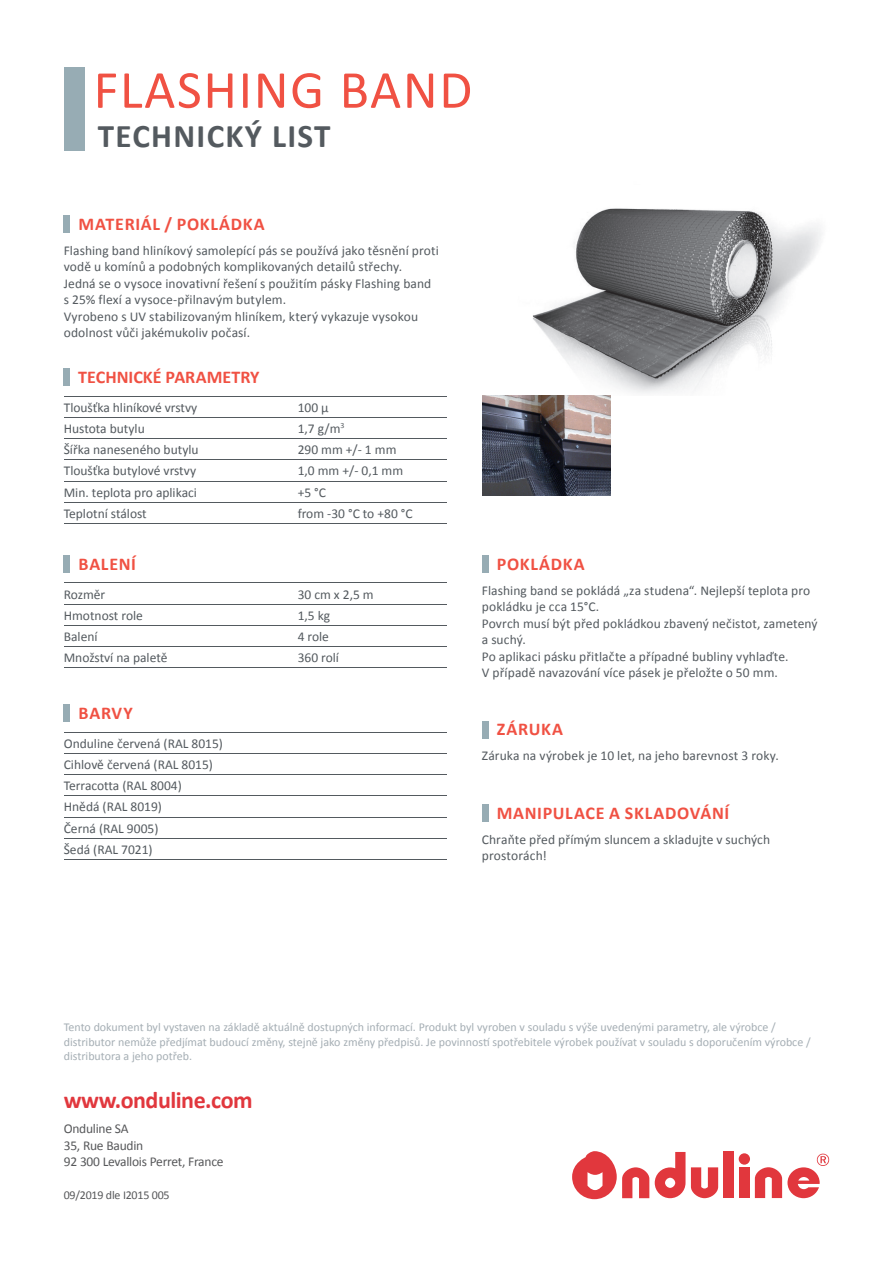
<style>
.page{position:relative;width:893px;height:1263px;background:#fff}
.page>*{position:absolute;margin:0;border:0;box-sizing:border-box;transform-origin:0 0}
.t1{font:54px "Calibri";letter-spacing:.03em;color:#f05143}
.t2{font:700 33.15px "Calibri";letter-spacing:.04em;color:#545a5f}
.t3{font:700 24px "Calibri";letter-spacing:-.02em;color:#e1373d}
.t4{font:700 18px "Calibri";letter-spacing:.04em;color:#f05143}
.t5{font:700 18px "Calibri";color:#f05143}
.t6{font:13.5px/16.5px "Calibri";letter-spacing:.005em;color:#545a5f}
.t7{font:13.5px/16.5px "Calibri";letter-spacing:-.02em;color:#57585a}
.t8{font:12px/14.4px "Calibri";color:#a5aeb4}
.t9{font:12px "Calibri";letter-spacing:-.02em;color:#57585a}
</style>
<div class="page">
<img style="left:493px;top:208px;width:329px;height:188px">
<div style="left:64px;top:68px;width:20px;height:83px;background:#97acb4"></div>
<hr style="left:64px;top:396px;width:234px;height:1px;background:#545a5f">
<hr style="left:298px;top:396px;width:148px;height:1px;background:#545a5f">
<hr style="left:64px;top:417px;width:234px;height:1px;background:#545a5f">
<hr style="left:298px;top:417px;width:148px;height:1px;background:#545a5f">
<hr style="left:64px;top:438px;width:234px;height:1px;background:#545a5f">
<hr style="left:298px;top:438px;width:148px;height:1px;background:#545a5f">
<hr style="left:64px;top:459px;width:234px;height:1px;background:#545a5f">
<hr style="left:298px;top:459px;width:148px;height:1px;background:#545a5f">
<hr style="left:64px;top:481px;width:234px;height:1px;background:#545a5f">
<hr style="left:298px;top:481px;width:148px;height:1px;background:#545a5f">
<hr style="left:64px;top:502px;width:234px;height:1px;background:#545a5f">
<hr style="left:298px;top:502px;width:148px;height:1px;background:#545a5f">
<hr style="left:64px;top:523px;width:234px;height:1px;background:#545a5f">
<hr style="left:298px;top:523px;width:148px;height:1px;background:#545a5f">
<hr style="left:64px;top:583px;width:234px;height:1px;background:#545a5f">
<hr style="left:298px;top:583px;width:148px;height:1px;background:#545a5f">
<hr style="left:64px;top:604px;width:234px;height:1px;background:#545a5f">
<hr style="left:298px;top:604px;width:148px;height:1px;background:#545a5f">
<hr style="left:64px;top:625px;width:234px;height:1px;background:#545a5f">
<hr style="left:298px;top:625px;width:148px;height:1px;background:#545a5f">
<hr style="left:64px;top:646px;width:234px;height:1px;background:#545a5f">
<hr style="left:298px;top:646px;width:148px;height:1px;background:#545a5f">
<hr style="left:64px;top:668px;width:234px;height:1px;background:#545a5f">
<hr style="left:298px;top:668px;width:148px;height:1px;background:#545a5f">
<hr style="left:64px;top:732px;width:234px;height:1px;background:#545a5f">
<hr style="left:298px;top:732px;width:148px;height:1px;background:#545a5f">
<hr style="left:64px;top:753px;width:234px;height:1px;background:#545a5f">
<hr style="left:298px;top:753px;width:148px;height:1px;background:#545a5f">
<hr style="left:64px;top:774px;width:234px;height:1px;background:#545a5f">
<hr style="left:298px;top:774px;width:148px;height:1px;background:#545a5f">
<hr style="left:64px;top:795px;width:234px;height:1px;background:#545a5f">
<hr style="left:298px;top:795px;width:148px;height:1px;background:#545a5f">
<hr style="left:64px;top:817px;width:234px;height:1px;background:#545a5f">
<hr style="left:298px;top:817px;width:148px;height:1px;background:#545a5f">
<hr style="left:64px;top:838px;width:234px;height:1px;background:#545a5f">
<hr style="left:298px;top:838px;width:148px;height:1px;background:#545a5f">
<hr style="left:64px;top:859px;width:234px;height:1px;background:#545a5f">
<hr style="left:298px;top:859px;width:148px;height:1px;background:#545a5f">
<div style="left:64px;top:369px;width:6px;height:17px;background:#97acb4"></div>
<div style="left:64px;top:556px;width:6px;height:17px;background:#97acb4"></div>
<div style="left:64px;top:705px;width:6px;height:17px;background:#97acb4"></div>
<div style="left:723px;top:1151px;width:11px;height:47px;background:#e1373d"></div>
<div style="left:739px;top:1167px;width:10px;height:31px;background:#e1373d"></div>
<div style="left:739px;top:1153px;width:11px;height:12px;background:#e1373d;border-radius:50%"></div>
<svg style="left:691px;top:1167px;width:27px;height:31px"></svg>
<svg style="left:572px;top:1151px;width:77px;height:48px"></svg>
<svg style="left:655px;top:1152px;width:30px;height:46px"></svg>
<svg style="left:755px;top:1153px;width:75px;height:45px"></svg>
<img style="left:483px;top:396px;width:127px;height:99px">
<div style="left:64px;top:216px;width:6px;height:17px;background:#97acb4"></div>
<div style="left:482px;top:556px;width:6px;height:17px;background:#97acb4"></div>
<div style="left:482px;top:721px;width:6px;height:17px;background:#97acb4"></div>
<div style="left:482px;top:804px;width:6px;height:17px;background:#97acb4"></div>
<h1 class="t1" style="left:94px;top:56px;width:380px">FLASHING BAND</h1>
<h2 class="t2" style="left:98px;top:115px;width:234px">TECHNICKÝ LIST</h2>
<h3 class="t4" style="left:79px;top:212px;width:188px">MATERIÁL / POKLÁDKA</h3>
<p class="t6" style="left:64px;top:242px;width:377px">Flashing band hliníkový samolepící pás se používá jako těsnění proti vodě u komínů a podobných komplikovaných detailů střechy.<br>Jedná se o vysoce inovativní řešení s použitím pásky Flashing band s 25% flexí a vysoce-přilnavým butylem.<br>Vyrobeno s UV stabilizovaným hliníkem, který vykazuje vysokou odolnost vůči jakémukoliv počasí.</p>
<h3 class="t5" style="left:78px;top:365px;width:183px">TECHNICKÉ PARAMETRY</h3>
<p class="t6" style="left:64px;top:399px;width:135px">Tloušťka hliníkové vrstvy</p>
<p class="t6" style="left:298px;top:399px;width:33px">100 μ</p>
<p class="t6" style="left:64px;top:420px;width:83px">Hustota butylu</p>
<p class="t6" style="left:298px;top:420px;width:48px">1,7 g/m<sup>3</sup></p>
<p class="t6" style="left:64px;top:441px;width:136px">Šířka naneseného butylu</p>
<p class="t6" style="left:298px;top:441px;width:100px">290 mm +/- 1 mm</p>
<p class="t6" style="left:64px;top:463px;width:134px">Tloušťka butylové vrstvy</p>
<p class="t6" style="left:298px;top:463px;width:107px">1,0 mm +/- 0,1 mm</p>
<p class="t6" style="left:64px;top:484px;width:135px">Min. teplota pro aplikaci</p>
<p class="t6" style="left:298px;top:484px;width:30px">+5 °C</p>
<p class="t6" style="left:64px;top:505px;width:84px">Teplotní stálost</p>
<p class="t6" style="left:298px;top:505px;width:117px">from -30 °C to +80 °C</p>
<h3 class="t4" style="left:79px;top:552px;width:59px">BALENÍ</h3>
<p class="t6" style="left:64px;top:586px;width:43px">Rozměr</p>
<p class="t6" style="left:298px;top:586px;width:78px">30 cm x 2,5 m</p>
<p class="t6" style="left:64px;top:607px;width:81px">Hmotnost role</p>
<p class="t6" style="left:298px;top:607px;width:34px">1,5 kg</p>
<p class="t6" style="left:64px;top:628px;width:35px">Balení</p>
<p class="t6" style="left:298px;top:628px;width:33px">4 role</p>
<p class="t6" style="left:64px;top:650px;width:105px">Množství na paletě</p>
<p class="t6" style="left:298px;top:650px;width:43px">360 rolí</p>
<h3 class="t4" style="left:79px;top:701px;width:56px">BARVY</h3>
<p class="t6" style="left:64px;top:733px;width:161px;line-height:21.3px">Onduline červená (RAL 8015)<br>Cihlově červená (RAL 8015)<br>Terracotta (RAL 8004)<br>Hnědá (RAL 8019)<br>Černá (RAL 9005)<br>Šedá (RAL 7021)</p>
<h3 class="t4" style="left:497px;top:552px;width:90px">POKLÁDKA</h3>
<p class="t6" style="left:482px;top:582px;width:337px">Flashing band se pokládá „za studena“. Nejlepší teplota pro pokládku je cca 15°C.<br>Povrch musí být před pokládkou zbavený nečistot, zametený a suchý.<br>Po aplikaci pásku přitlačte a případné bubliny vyhlaďte.<br>V případě navazování více pásek je přeložte o 50 mm.</p>
<h3 class="t4" style="left:497px;top:718px;width:68px">ZÁRUKA</h3>
<p class="t6" style="left:482px;top:748px;width:299px">Záruka na výrobek je 10 let, na jeho barevnost 3 roky.</p>
<h3 class="t4" style="left:497px;top:801px;width:234px">MANIPULACE A SKLADOVÁNÍ</h3>
<p class="t6" style="left:482px;top:831px;width:290px">Chraňte před přímým sluncem a skladujte v suchých prostorách!</p>
<p class="t8" style="left:64px;top:1020px;width:748px">Tento dokument byl vystaven na základě aktuálně dostupných informací. Produkt byl vyroben v souladu s výše uvedenými parametry, ale výrobce / distributor nemůže předjímat budoucí změny, stejně jako změny předpisů. Je povinností spotřebitele výrobek používat v souladu s doporučením výrobce / distributora a jeho potřeb.</p>
<h3 class="t3" style="left:64px;top:1085px;width:190px">www.onduline.com</h3>
<p class="t7" style="left:64px;top:1120px;width:161px">Onduline SA<br>35, Rue Baudin<br>92 300 Levallois Perret, France</p>
<p class="t9" style="left:64px;top:1187px;width:107px">09/2019 dle I2015 005</p>
</div>
